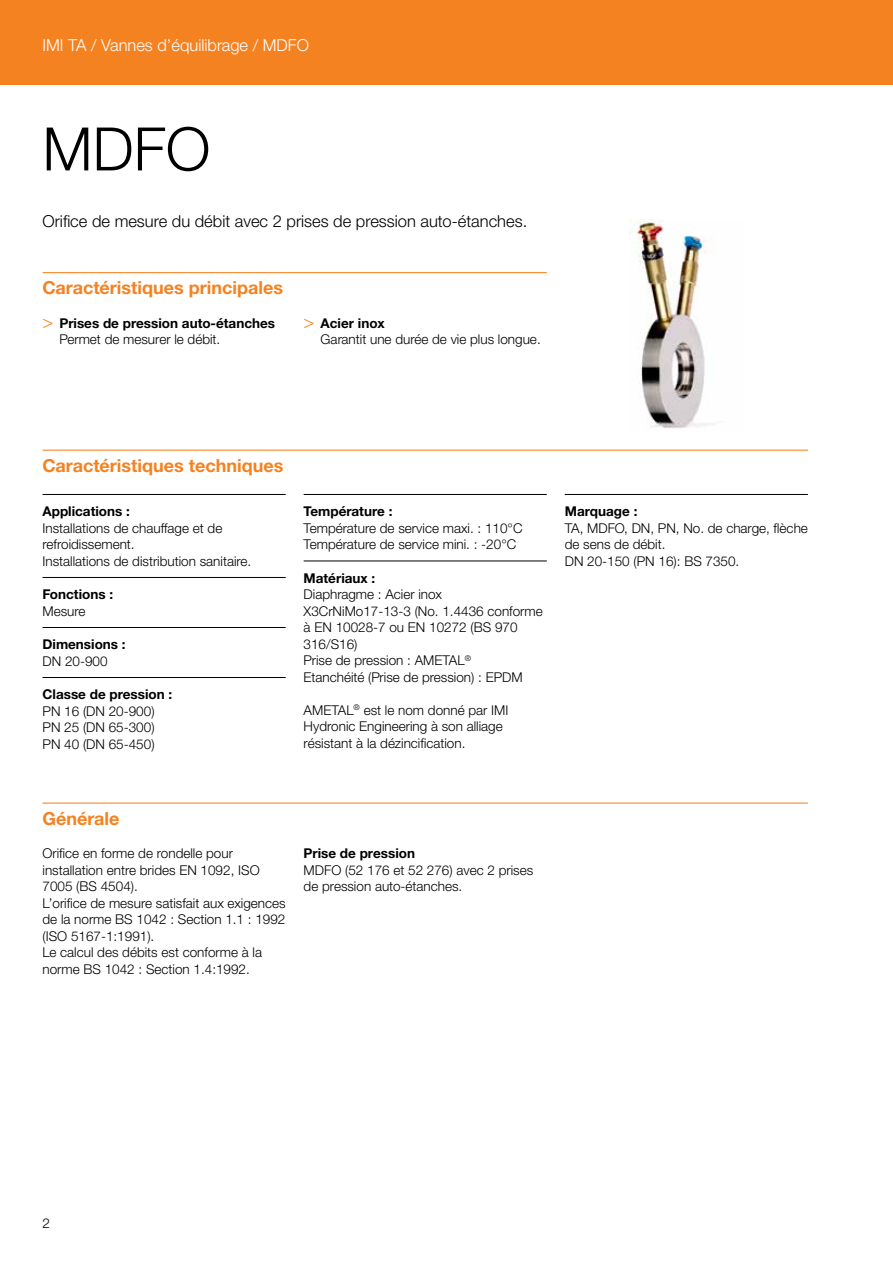
<style>
.page{position:relative;width:893px;height:1263px;background:#fff}
.page>*{position:absolute;margin:0;border:0;box-sizing:border-box;transform-origin:0 0}
.t1{font:300 60px "Helvetica Neue LTW1 G";color:#000}
.t2{font:700 18px "Helvetica Neue LTW1 G";color:#f58220}
.t3{font:300 16.5px "Helvetica Neue LTW1 G";color:#000}
.t4{font:300 16.5px "Helvetica Neue LTW1 G";color:#fff}
.t5{font:300 13.5px/16.5px "Helvetica Neue LTW1 G";color:#000}
.t6{font:700 13.5px/16.5px "Helvetica Neue LTW1 G";color:#000}
.s1{font-family:"Helvetica Neue LT Std";font-weight:300;font-size:18px;color:#f58220}
.s2{font-weight:300}
.s3{font-family:"Helvetica Neue LT Std";font-size:18px;color:#f58220}
.s4{font-weight:700}
</style>
<div class="page">
<div style="left:0;top:0;width:893px;height:85px;background:#f58220"></div>
<hr style="left:43px;top:272px;width:504px;height:1px;background:#f58220">
<hr style="left:43px;top:450px;width:765px;height:1px;background:#f58220">
<hr style="left:43px;top:494px;width:243px;height:1px;background:#000">
<hr style="left:43px;top:577px;width:243px;height:1px;background:#000">
<hr style="left:43px;top:627px;width:243px;height:1px;background:#000">
<hr style="left:43px;top:677px;width:243px;height:1px;background:#000">
<hr style="left:304px;top:494px;width:243px;height:1px;background:#000">
<hr style="left:304px;top:561px;width:243px;height:1px;background:#000">
<hr style="left:565px;top:494px;width:243px;height:1px;background:#000">
<hr style="left:43px;top:802px;width:765px;height:2px;background:#f58220">
<img style="left:630px;top:220px;width:86px;height:208px">
<p class="t4" style="left:43px;top:35px;width:268px">IMI TA / Vannes d’équilibrage / MDFO</p>
<h1 class="t1" style="left:43px;top:112px;width:169px">MDFO</h1>
<p class="t3" style="left:43px;top:211px;width:486px">Orifice de mesure du débit avec 2 prises de pression auto-étanches.</p>
<h2 class="t2" style="left:43px;top:277px;width:242px">Caractéristiques principales</h2>
<p class="t6" style="left:60px;top:315px;width:217px;text-indent:-17px"><span class="s1">&gt;</span> Prises de pression auto-étanches<br><span class="s2">Permet de mesurer le débit.</span></p>
<p class="t5" style="left:321px;top:315px;width:222px;text-indent:-17px"><span class="s3">&gt;</span> <span class="s4">Acier inox<br></span>Garantit une durée de vie plus longue.</p>
<h2 class="t2" style="left:43px;top:454px;width:242px">Caractéristiques techniques</h2>
<p class="t6" style="left:43px;top:503px;width:89px">Applications :</p>
<p class="t5" style="left:43px;top:519px;width:210px">Installations de chauffage et de refroidissement.<br>Installations de distribution sanitaire.</p>
<p class="t6" style="left:43px;top:586px;width:72px">Fonctions :</p>
<p class="t5" style="left:43px;top:602px;width:45px">Mesure</p>
<p class="t6" style="left:43px;top:636px;width:85px">Dimensions :</p>
<p class="t5" style="left:43px;top:652px;width:67px">DN 20-900</p>
<p class="t6" style="left:43px;top:686px;width:131px">Classe de pression :</p>
<p class="t5" style="left:43px;top:702px;width:114px;text-align:justify">PN 16 (DN 20-900)<br>PN 25 (DN 65-300)<br>PN 40 (DN 65-450)</p>
<p class="t6" style="left:304px;top:503px;width:90px">Température :</p>
<p class="t5" style="left:304px;top:519px;width:220px">Température de service maxi. : 110°C<br>Température de service mini. : -20°C</p>
<p class="t6" style="left:304px;top:569px;width:73px">Matériaux :</p>
<p class="t5" style="left:304px;top:586px;width:241px">Diaphragme : Acier inox<br>X3CrNiMo17-13-3 (No. 1.4436 conforme à EN 10028-7 ou EN 10272 (BS 970<br>316/S16)<br>Prise de pression : AMETAL<sup>®<br></sup>Etanchéité (Prise de pression) : EPDM</p>
<p class="t5" style="left:304px;top:701px;width:206px">AMETAL<sup>®</sup> est le nom donné par IMI<br>Hydronic Engineering à son alliage résistant à la dézincification.</p>
<p class="t6" style="left:565px;top:503px;width:74px">Marquage :</p>
<p class="t5" style="left:565px;top:519px;width:245px">TA, MDFO, DN, PN, No. de charge, flèche de sens de débit.<br>DN 20-150 (PN 16): BS 7350.</p>
<h2 class="t2" style="left:43px;top:807px;width:79px">Générale</h2>
<p class="t5" style="left:43px;top:845px;width:245px">Orifice en forme de rondelle pour installation entre brides EN 1092, ISO<br>7005 (BS 4504).<br>L’orifice de mesure satisfait aux exigences de la norme BS 1042 : Section 1.1 : 1992 (ISO 5167-1:1991).<br>Le calcul des débits est conforme à la norme BS 1042 : Section 1.4:1992.</p>
<p class="t6" style="left:304px;top:845px;width:113px">Prise de pression</p>
<p class="t5" style="left:304px;top:862px;width:231px">MDFO (52 176 et 52 276) avec 2 prises de pression auto-étanches.</p>
<p class="t5" style="left:43px;top:1215px;width:9px">2</p>
</div>
